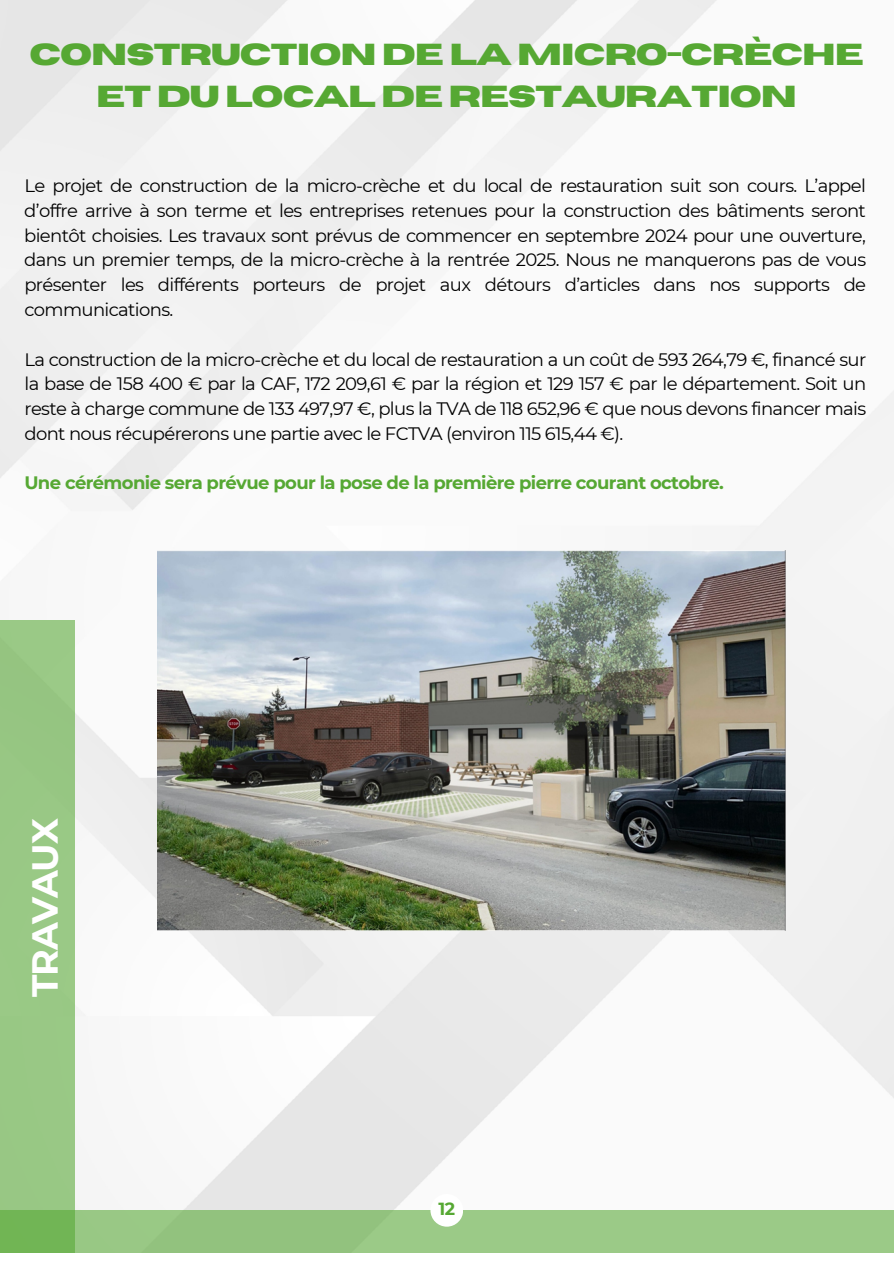
<style>
.page{position:relative;width:894px;height:1264px;background:#fff}
.page>*{position:absolute;margin:0;border:0;box-sizing:border-box;transform-origin:0 0}
.t1{font:700 36.15px "Montserrat";color:#fff}
.t2{font:700 30.3px/41.5px "Horizon";letter-spacing:-.035em;color:#56a833;text-align:center}
.t3{font:18px/24.8px "Montserrat";letter-spacing:-.035em;color:#000;text-align:justify}
.t4{font:700 18px "Montserrat";letter-spacing:-.035em;color:#56a833}
.t5{font:700 17.55px "Montserrat";color:#56a833}
</style>
<div class="page">
<img style="left:0;top:0;width:893px;height:1210px">
<svg style="left:75px;top:1210px;width:818px;height:42px;background:#98c784"></svg>
<div style="left:430px;top:1193px;width:33px;height:33px;background:#fff;border-radius:16px"></div>
<div style="left:0;top:620px;width:74px;height:632px;background:#99c885"></div>
<img style="left:157px;top:550px;width:628px;height:380px">
<h2 class="t2" style="left:30px;top:35px;width:835px">CONSTRUCTION DE LA MICRO-CRÈCHE<br>ET DU LOCAL DE RESTAURATION</h2>
<p class="t3" style="left:24px;top:173px;width:843px">Le projet de construction de la micro-crèche et du local de restauration suit son cours. L’appel d’offre arrive à son terme et les entreprises retenues pour la construction des bâtiments seront bientôt choisies. Les travaux sont prévus de commencer en septembre 2024 pour une ouverture, dans un premier temps, de la micro-crèche à la rentrée 2025. Nous ne manquerons pas de vous présenter les différents porteurs de projet aux détours d’articles dans nos supports de communications.</p>
<p class="t3" style="left:24px;top:346px;width:843px">La construction de la micro-crèche et du local de restauration a un coût de 593 264,79 €, financé sur la base de 158 400 € par la CAF, 172 209,61 € par la région et 129 157 € par le département. Soit un reste à charge commune de 133 497,97 €, plus la TVA de 118 652,96 € que nous devons financer mais dont nous récupérerons une partie avec le FCTVA (environ 115 615,44 €).</p>
<p class="t4" style="left:24px;top:470px;width:700px">Une cérémonie sera prévue pour la pose de la première pierre courant octobre.</p>
<h1 class="t1" style="left:19px;top:996px;width:180px;rotate:-90deg">TRAVAUX</h1>
<p class="t5" style="left:438px;top:1195px;width:18px">12</p>
</div>
